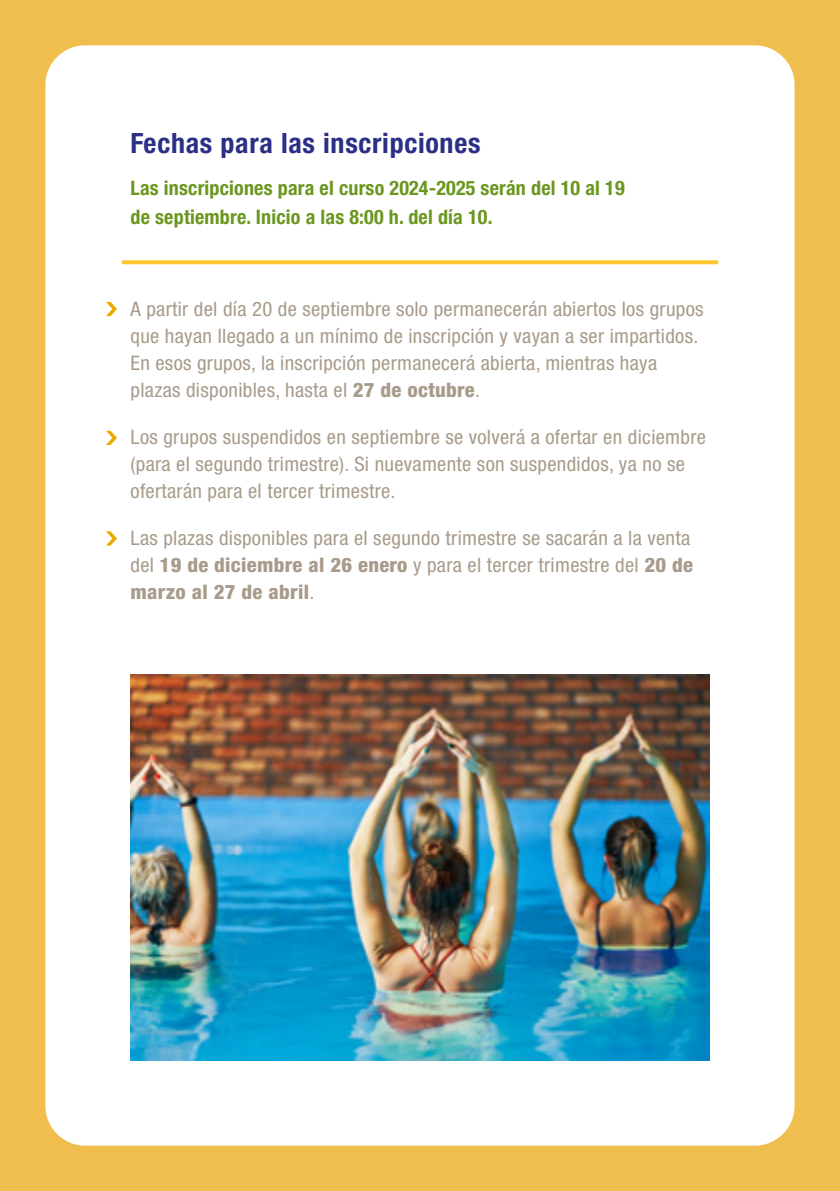
<style>
.page{position:relative;width:840px;height:1191px;background:#fff}
.page>*{position:absolute;margin:0;border:0;box-sizing:border-box;transform-origin:0 0}
.t1{font:700 condensed 28px "Helvetica Neue";letter-spacing:.025em;color:#2b3086}
.t2{font:condensed 20px/27px "Helvetica Neue";letter-spacing:.015em;color:#a89b8b}
.t3{font:700 condensed 20px/28.8px "Helvetica Neue";letter-spacing:.01em;color:#6a971f}
.s1{font-weight:800}
</style>
<div class="page">
<div style="left:0;top:0;width:839px;height:1191px;background:#f0be4f"></div>
<div style="left:45px;top:45px;width:749px;height:1100px;background:#fff;border-radius:40px"></div>
<svg style="left:123px;top:260px;width:593px;height:4px;background:#fdca3e"></svg>
<svg style="left:106px;top:431px;width:11px;height:14px"></svg>
<svg style="left:106px;top:302px;width:11px;height:14px"></svg>
<svg style="left:106px;top:531px;width:11px;height:14px"></svg>
<img style="left:130px;top:675px;width:579px;height:385px">
<h1 class="t1" style="left:130px;top:126px;width:351px">Fechas para las inscripciones</h1>
<p class="t3" style="left:130px;top:173px;width:495px">Las inscripciones para el curso 2024-2025 serán del 10 al 19 de septiembre. Inicio a las 8:00 h. del día 10.</p>
<p class="t2" style="left:130px;top:295px;width:574px">A partir del día 20 de septiembre solo permanecerán abiertos los grupos que hayan llegado a un mínimo de inscripción y vayan a ser impartidos.<br>En esos grupos, la inscripción permanecerá abierta, mientras haya plazas disponibles, hasta el <span class="s1">27 de octubre</span>.</p>
<p class="t2" style="left:130px;top:423px;width:576px">Los grupos suspendidos en septiembre se volverá a ofertar en diciembre (para el segundo trimestre). Si nuevamente son suspendidos, ya no se ofertarán para el tercer trimestre.</p>
<p class="t2" style="left:130px;top:524px;width:563px">Las plazas disponibles para el segundo trimestre se sacarán a la venta del <span class="s1">19 de diciembre al 26 enero</span> y para el tercer trimestre del <span class="s1">20 de marzo al 27 de abril</span>.</p>
</div>
